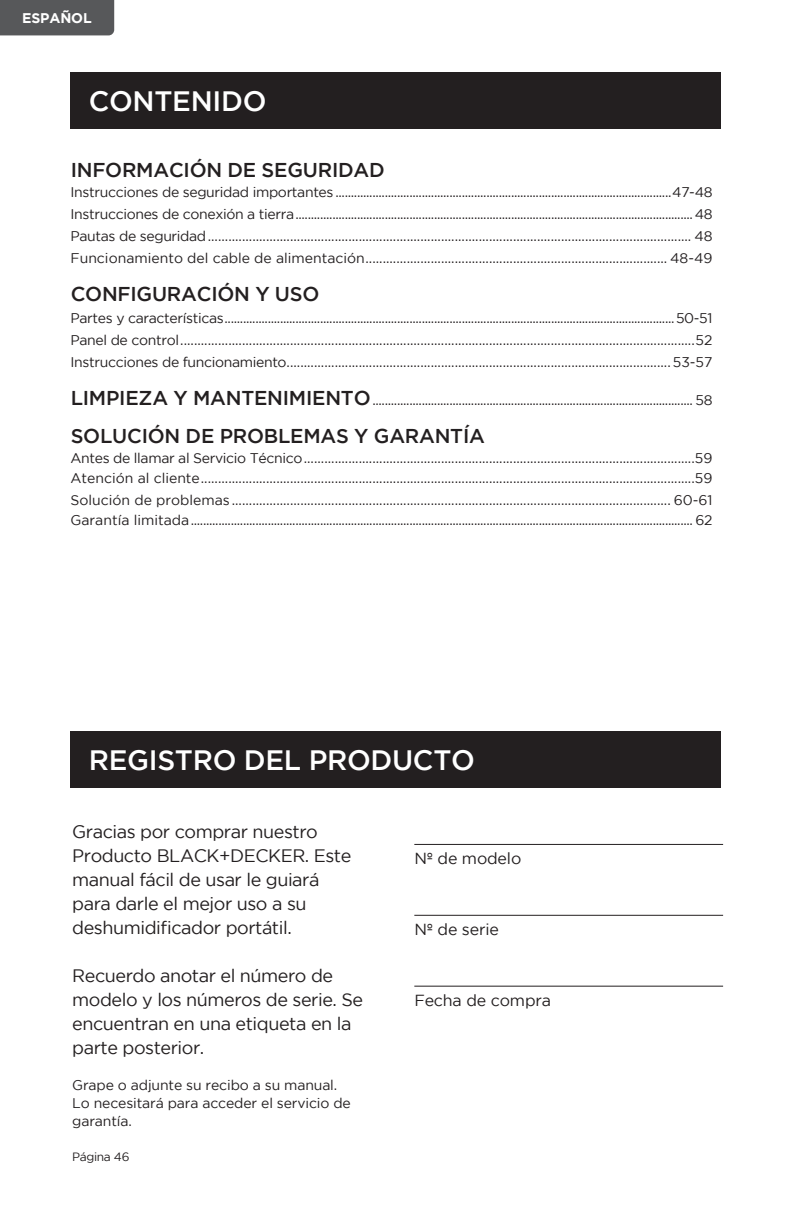
<style>
.page{position:relative;width:792px;height:1224px;background:#fff}
.page>*{position:absolute;margin:0;border:0;box-sizing:border-box;transform-origin:0 0}
.t1{font:500 28px "Gotham";letter-spacing:-.01em;color:#fff}
.t2{font:500 20px "Gotham";letter-spacing:-.01em;color:#231f20}
.t3{font:18px/24px "Gotham";letter-spacing:-.025em;color:#231f20}
.t4{font:16px "Gotham";letter-spacing:-.01em;color:#231f20}
.t5{font:14px/22px "Gotham";letter-spacing:-.01em;color:#231f20}
.t6{font:700 14px "Gotham";letter-spacing:-.01em;color:#fff}
.t7{font:12px "Gotham";letter-spacing:-.025em;color:#231f20}
.s1{font-weight:500;font-size:20px}
</style>
<div class="page">
<div style="left:0;top:0;width:114px;height:35px;background:#57585a"></div>
<hr style="left:414px;top:844px;width:309px;height:1px;background:#231f20">
<hr style="left:414px;top:915px;width:309px;height:1px;background:#231f20">
<hr style="left:414px;top:986px;width:309px;height:1px;background:#231f20">
<div style="left:71px;top:732px;width:650px;height:56px;background:#231f20"></div>
<div style="left:71px;top:72px;width:650px;height:57px;background:#231f20"></div>
<p class="t6" style="left:22px;top:10px;width:71px">ESPAÑOL</p>
<h1 class="t1" style="left:89px;top:85px;width:179px">CONTENIDO</h1>
<h2 class="t2" style="left:71px;top:158px;width:316px">INFORMACIÓN DE SEGURIDAD</h2>
<p class="t5" style="left:71px;top:180px;width:643px;text-align:justify">Instrucciones de seguridad importantes .............................................................................................................47-48<br>Instrucciones de conexión a tierra.................................................................................................................................48<br>Pautas de seguridad............................................................................................................................................. 48<br>Funcionamiento del cable de alimentación........................................................................................ 48-49</p>
<h2 class="t2" style="left:71px;top:282px;width:250px">CONFIGURACIÓN Y USO</h2>
<p class="t5" style="left:71px;top:306px;width:643px;text-align:justify">Partes y características..................................................................................................................................................50-51<br>Panel de control......................................................................................................................................................52<br>Instrucciones de funcionamiento................................................................................................................53-57</p>
<p class="t5" style="left:71px;top:388px;width:643px"><span class="s1">LIMPIEZA Y MANTENIMIENTO</span>........................................................................................................ 58</p>
<h2 class="t2" style="left:71px;top:424px;width:416px">SOLUCIÓN DE PROBLEMAS Y GARANTÍA</h2>
<p class="t5" style="left:71px;top:447px;width:643px;line-height:20px">Antes de llamar al Servicio Técnico..................................................................................................................59<br>Atención al cliente................................................................................................................................................59</p>
<p class="t5" style="left:71px;top:489px;width:643px;line-height:20px">Solución de problemas ................................................................................................................................ 60-61<br>Garantía limitada................................................................................................................................................................... 62</p>
<h1 class="t1" style="left:89px;top:744px;width:388px">REGISTRO DEL PRODUCTO</h1>
<p class="t3" style="left:72px;top:820px;width:281px">Gracias por comprar nuestro<br>Producto BLACK+DECKER. Este manual fácil de usar le guiará para darle el mejor uso a su deshumidificador portátil.</p>
<p class="t3" style="left:72px;top:964px;width:293px">Recuerdo anotar el número de modelo y los números de serie. Se encuentran en una etiqueta en la parte posterior.</p>
<p class="t5" style="left:72px;top:1076px;width:280px;line-height:18px">Grape o adjunte su recibo a su manual.<br>Lo necesitará para acceder el servicio de garantía.</p>
<p class="t7" style="left:72px;top:1150px;width:59px">Página 46</p>
<p class="t4" style="left:414px;top:850px;width:109px">Nº de modelo</p>
<p class="t4" style="left:414px;top:921px;width:86px">Nº de serie</p>
<p class="t4" style="left:414px;top:992px;width:138px">Fecha de compra</p>
</div>
